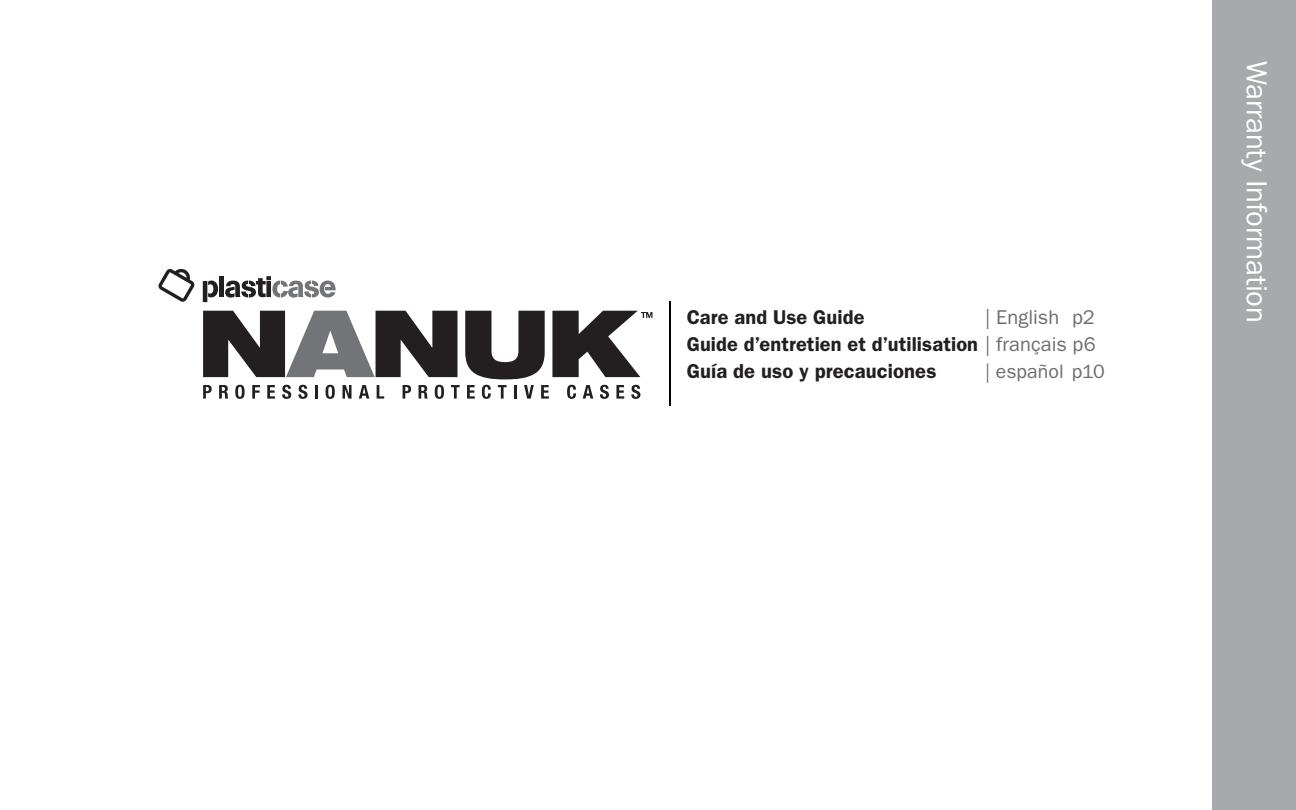
<style>
.page{position:relative;width:1296px;height:810px;background:#fff}
.page>*{position:absolute;margin:0;border:0;box-sizing:border-box;transform-origin:0 0}
.t1{font:29.25px "ITC Franklin Gothic Std";letter-spacing:-.01em;color:#fff}
.t2{font:600 20.25px "ITC Franklin Gothic Std";letter-spacing:.005em;color:#231f20}
.t3{font:600 20.03px/27px "ITC Franklin Gothic Std";letter-spacing:.005em;color:#231f20}
.t4{font:20.03px "ITC Franklin Gothic Std";color:#6c6d70}
.t5{font:19.35px "ITC Franklin Gothic Std";letter-spacing:.005em;color:#6c6d70}
.s1{font-weight:400;color:#6c6d70}
</style>
<div class="page">
<hr style="left:669px;top:301px;width:2px;height:105px;background:#040503">
<svg style="left:203px;top:311px;width:254px;height:66px"></svg>
<svg style="left:465px;top:311px;width:80px;height:68px"></svg>
<svg style="left:552px;top:311px;width:100px;height:66px"></svg>
<svg style="left:203px;top:385px;width:9px;height:14px"></svg>
<svg style="left:219px;top:385px;width:9px;height:14px"></svg>
<svg style="left:235px;top:385px;width:10px;height:14px"></svg>
<svg style="left:252px;top:385px;width:8px;height:14px"></svg>
<svg style="left:267px;top:385px;width:8px;height:14px"></svg>
<svg style="left:282px;top:385px;width:9px;height:14px"></svg>
<svg style="left:298px;top:385px;width:9px;height:14px"></svg>
<hr style="left:315px;top:385px;width:3px;height:14px;background:#231f20">
<svg style="left:326px;top:385px;width:9px;height:14px"></svg>
<svg style="left:343px;top:385px;width:9px;height:14px"></svg>
<svg style="left:359px;top:385px;width:10px;height:14px"></svg>
<svg style="left:377px;top:385px;width:7px;height:14px"></svg>
<svg style="left:403px;top:385px;width:8px;height:14px"></svg>
<svg style="left:419px;top:385px;width:9px;height:14px"></svg>
<svg style="left:435px;top:385px;width:9px;height:14px"></svg>
<svg style="left:451px;top:385px;width:9px;height:14px"></svg>
<svg style="left:467px;top:385px;width:8px;height:14px"></svg>
<svg style="left:482px;top:385px;width:9px;height:14px"></svg>
<svg style="left:498px;top:385px;width:9px;height:14px"></svg>
<hr style="left:514px;top:385px;width:3px;height:14px;background:#231f20">
<svg style="left:524px;top:385px;width:10px;height:14px"></svg>
<svg style="left:541px;top:385px;width:8px;height:14px"></svg>
<svg style="left:567px;top:385px;width:9px;height:14px"></svg>
<svg style="left:583px;top:385px;width:10px;height:14px"></svg>
<svg style="left:600px;top:385px;width:9px;height:14px"></svg>
<svg style="left:616px;top:385px;width:8px;height:14px"></svg>
<svg style="left:631px;top:385px;width:9px;height:14px"></svg>
<svg style="left:203px;top:281px;width:15px;height:21px"></svg>
<div style="left:219px;top:276px;width:5px;height:21px;background:#231f20"></div>
<svg style="left:225px;top:276px;width:111px;height:22px"></svg>
<svg style="left:158px;top:269px;width:36px;height:33px"></svg>
<div style="left:1213px;top:0;width:83px;height:810px;background:#a8a9ad"></div>
<p class="t4" style="left:985px;top:306px;width:111px">| English p2</p>
<p class="t5" style="left:985px;top:360px;width:121px">| español p10</p>
<p class="t3" style="left:687px;top:304px;width:411px">Care and Use Guide<br>Guide d’entretien et d’utilisation <span class="s1">| français p6</span></p>
<p class="t2" style="left:687px;top:359px;width:251px">Guía de uso y precauciones</p>
<h1 class="t1" style="left:1274px;top:61px;width:263px;rotate:90deg">Warranty Information</h1>
</div>
